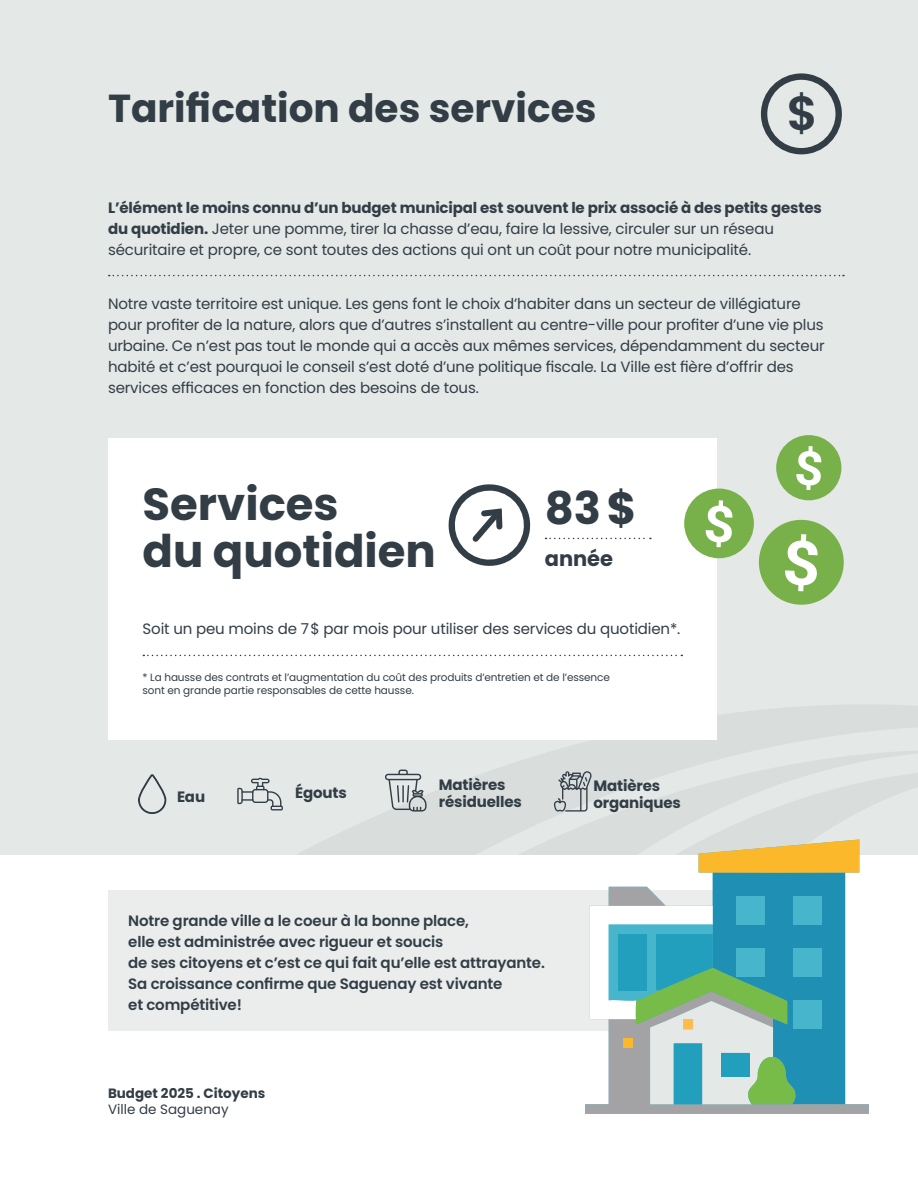
<style>
.page{position:relative;width:918px;height:1188px;background:#fff}
.page>*{position:absolute;margin:0;border:0;box-sizing:border-box;transform-origin:0 0}
.t1{font:600 48px "Poppins";color:#323d46}
.t2{font:700 45px/46.5px "Poppins";color:#323d46}
.t3{font:700 39px "Poppins";color:#323d46}
.t4{font:700 21px "Poppins";color:#323d46}
.t5{font:15px/21px "Poppins";letter-spacing:-.01em;color:#323d46}
.t6{font:600 15px/21px "Poppins";letter-spacing:-.01em;color:#323d46}
.t7{font:700 15px/16.5px "Poppins";letter-spacing:-.01em;color:#323d46}
.t8{font:700 13.5px "Poppins";color:#323d46}
.t9{font:13.5px "Poppins";color:#323d46}
.t10{font:10.5px/12.8px "Poppins";letter-spacing:-.01em;color:#323d46}
.s1{font-weight:700}
</style>
<div class="page">
<div style="left:0;top:0;width:918px;height:855px;background:#e4e8e7"></div>
<svg style="left:259px;top:705px;width:659px;height:150px"></svg>
<svg style="left:416px;top:731px;width:502px;height:124px;fill:#d9dedd"></svg>
<svg style="left:617px;top:738px;width:301px;height:117px;fill:#d9dedd"></svg>
<div style="left:108px;top:439px;width:609px;height:301px;background:#fff"></div>
<svg style="left:109px;top:275px;width:735px;height:1px"></svg>
<svg style="left:546px;top:538px;width:105px;height:1px"></svg>
<svg style="left:448px;top:484px;width:83px;height:82px"></svg>
<svg style="left:143px;top:655px;width:539px;height:1px"></svg>
<div style="left:761px;top:73px;width:81px;height:81px;border:6px solid #323d46;border-radius:50%"></div>
<svg style="left:554px;top:771px;width:38px;height:41px"></svg>
<svg style="left:385px;top:770px;width:42px;height:42px"></svg>
<svg style="left:138px;top:774px;width:29px;height:40px"></svg>
<svg style="left:237px;top:778px;width:46px;height:32px"></svg>
<div style="left:759px;top:520px;width:85px;height:85px;background:#78b049;border-radius:50%"></div>
<svg style="left:785px;top:534px;width:33px;height:57px"></svg>
<div style="left:684px;top:489px;width:70px;height:69px;background:#78b049;border-radius:50%"></div>
<svg style="left:706px;top:500px;width:26px;height:47px"></svg>
<div style="left:776px;top:435px;width:65px;height:65px;background:#78b049;border-radius:50%"></div>
<svg style="left:796px;top:446px;width:25px;height:44px"></svg>
<div style="left:108px;top:890px;width:736px;height:140px;background:#eaedec"></div>
<svg style="left:585px;top:839px;width:284px;height:275px"></svg>
<div style="left:623px;top:1038px;width:9px;height:10px;background:#fbb82b"></div>
<div style="left:721px;top:1053px;width:28px;height:24px;background:#229fbd"></div>
<div style="left:683px;top:1020px;width:10px;height:9px;background:#fdbc4d"></div>
<div style="left:618px;top:934px;width:29px;height:57px;background:#229fbd"></div>
<h3 class="t3" style="left:108px;top:86px;width:490px">Tarification des services</h3>
<h1 class="t1" style="left:787px;top:85px;width:33px">$</h1>
<p class="t5" style="left:108px;top:197px;width:715px"><span class="s1">L’élément le moins connu d’un budget municipal est souvent le prix associé à des petits gestes du quotidien.</span> Jeter une pomme, tirer la chasse d’eau, faire la lessive, circuler sur un réseau sécuritaire et propre, ce sont toutes des actions qui ont un coût pour notre municipalité.</p>
<p class="t5" style="left:108px;top:294px;width:718px">Notre vaste territoire est unique. Les gens font le choix d’habiter dans un secteur de villégiature pour profiter de la nature, alors que d’autres s’installent au centre-ville pour profiter d’une vie plus urbaine. Ce n’est pas tout le monde qui a accès aux mêmes services, dépendamment du secteur habité et c’est pourquoi le conseil s’est doté d’une politique fiscale. La Ville est fière d’offrir des services efficaces en fonction des besoins de tous.</p>
<h2 class="t2" style="left:143px;top:482px;width:295px">Services<br>du quotidien</h2>
<h2 class="t2" style="left:545px;top:485px;width:93px">83$</h2>
<h3 class="t4" style="left:545px;top:546px;width:70px">année</h3>
<p class="t5" style="left:143px;top:619px;width:539px">Soit un peu moins de 7$ par mois pour utiliser des services du quotidien*.</p>
<p class="t10" style="left:143px;top:671px;width:469px">* La hausse des contrats et l’augmentation du coût des produits d’entretien et de l’essence sont en grande partie responsables de cette hausse.</p>
<p class="t7" style="left:177px;top:789px;width:30px">Eau</p>
<p class="t7" style="left:295px;top:785px;width:53px">Égouts</p>
<p class="t7" style="left:439px;top:777px;width:84px">Matières résiduelles</p>
<p class="t7" style="left:594px;top:778px;width:89px">Matières organiques</p>
<p class="t6" style="left:128px;top:911px;width:418px">Notre grande ville a le coeur à la bonne place,<br>elle est administrée avec rigueur et soucis<br>de ses citoyens et c’est ce qui fait qu’elle est attrayante.<br>Sa croissance confirme que Saguenay est vivante<br>et compétitive!</p>
<p class="t8" style="left:108px;top:1085px;width:159px">Budget 2025 . Citoyens</p>
<p class="t9" style="left:108px;top:1101px;width:122px">Ville de Saguenay</p>
</div>
